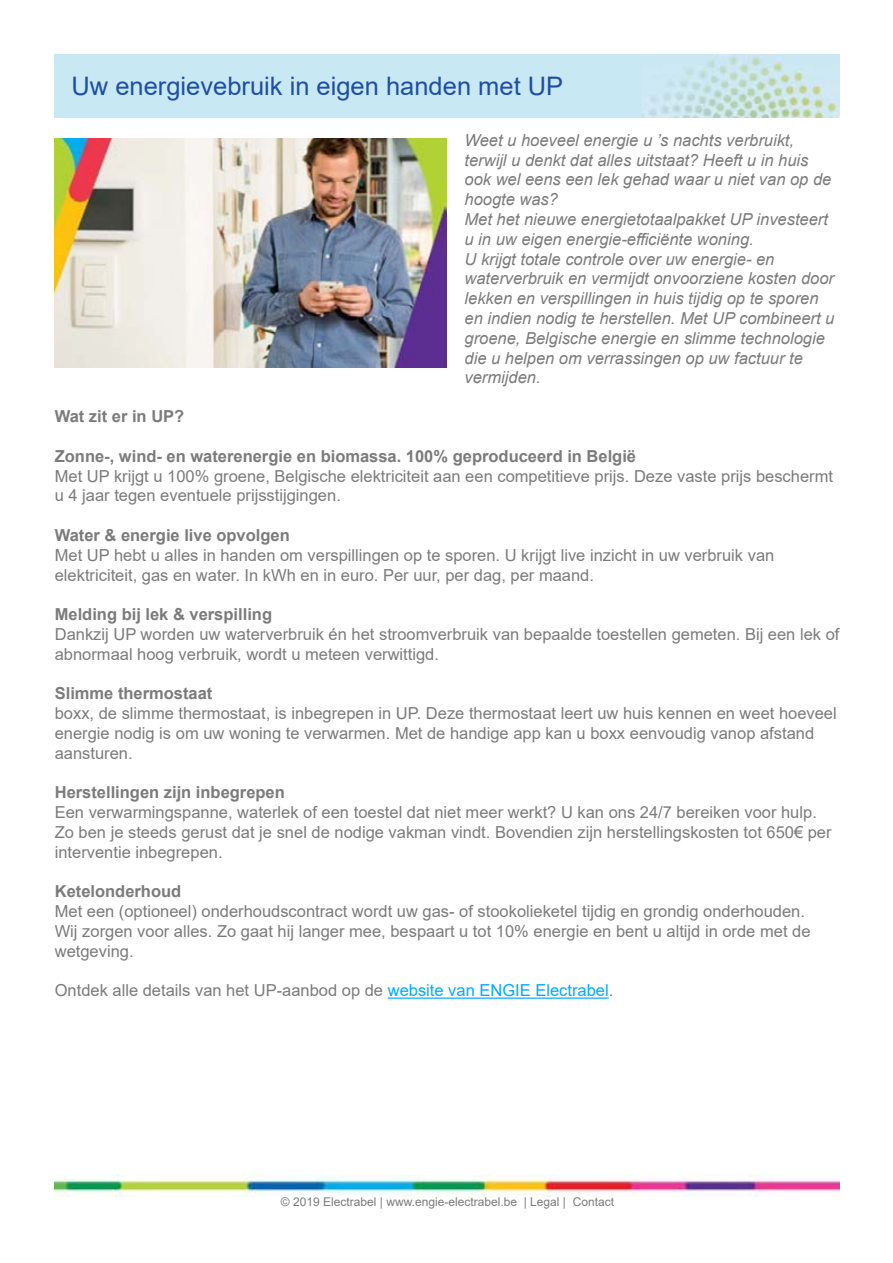
<style>
.page{position:relative;width:893px;height:1263px;background:#fff}
.page>*{position:absolute;margin:0;border:0;box-sizing:border-box;transform-origin:0 0}
.t1{font:25.5px "Arial";color:#1f4ea5}
.t2{font:16.5px/19.8px "Arial";color:#7b7b7b}
.t3{font:italic 16.5px/19.8px "Arial";color:#7b7b7b}
.t4{font:700 16.5px "Arial";color:#7b7b7b}
.t5{font:12px "Arial";color:#7b7b7b}
.s1{color:#0af}
</style>
<div class="page">
<img style="left:54px;top:138px;width:392px;height:229px">
<hr style="left:388px;top:997px;width:221px;height:2px;background:#0af">
<div style="left:54px;top:54px;width:783px;height:63px;background:#c8e9f3"></div>
<img style="left:642px;top:54px;width:197px;height:63px">
<img style="left:55px;top:1174px;width:785px;height:22px">
<h1 class="t1" style="left:71px;top:68px;width:493px">Uw energievebruik in eigen handen met UP</h1>
<p class="t3" style="left:464px;top:130px;width:371px">Weet u hoeveel energie u ’s nachts verbruikt, terwijl u denkt dat alles uitstaat? Heeft u in huis ook wel eens een lek gehad waar u niet van op de hoogte was?<br>Met het nieuwe energietotaalpakket UP investeert u in uw eigen energie-efficiënte woning.<br>U krijgt totale controle over uw energie- en waterverbruik en vermijdt onvoorziene kosten door lekken en verspillingen in huis tijdig op te sporen en indien nodig te herstellen. Met UP combineert u groene, Belgische energie en slimme technologie die u helpen om verrassingen op uw factuur te vermijden.</p>
<p class="t4" style="left:55px;top:405px;width:131px">Wat zit er in UP?</p>
<p class="t4" style="left:55px;top:444px;width:583px">Zonne-, wind- en waterenergie en biomassa. 100% geproduceerd in België</p>
<p class="t2" style="left:55px;top:466px;width:780px">Met UP krijgt u 100% groene, Belgische elektriciteit aan een competitieve prijs. Deze vaste prijs beschermt u 4 jaar tegen eventuele prijsstijgingen.</p>
<p class="t4" style="left:55px;top:523px;width:237px">Water &amp; energie live opvolgen</p>
<p class="t2" style="left:55px;top:545px;width:721px">Met UP hebt u alles in handen om verspillingen op te sporen. U krijgt live inzicht in uw verbruik van elektriciteit, gas en water. In kWh en in euro. Per uur, per dag, per maand.</p>
<p class="t4" style="left:55px;top:603px;width:219px">Melding bij lek &amp; verspilling</p>
<p class="t2" style="left:55px;top:624px;width:786px">Dankzij UP worden uw waterverbruik én het stroomverbruik van bepaalde toestellen gemeten. Bij een lek of abnormaal hoog verbruik, wordt u meteen verwittigd.</p>
<p class="t4" style="left:55px;top:682px;width:159px">Slimme thermostaat</p>
<p class="t2" style="left:55px;top:703px;width:784px">boxx, de slimme thermostaat, is inbegrepen in UP. Deze thermostaat leert uw huis kennen en weet hoeveel energie nodig is om uw woning te verwarmen. Met de handige app kan u boxx eenvoudig vanop afstand aansturen.</p>
<p class="t4" style="left:55px;top:781px;width:232px">Herstellingen zijn inbegrepen</p>
<p class="t2" style="left:55px;top:802px;width:778px">Een verwarmingspanne, waterlek of een toestel dat niet meer werkt? U kan ons 24/7 bereiken voor hulp.<br>Zo ben je steeds gerust dat je snel de nodige vakman vindt. Bovendien zijn herstellingskosten tot 650€ per interventie inbegrepen.</p>
<p class="t4" style="left:55px;top:880px;width:128px">Ketelonderhoud</p>
<p class="t2" style="left:55px;top:901px;width:757px">Met een (optioneel) onderhoudscontract wordt uw gas- of stookolieketel tijdig en grondig onderhouden.<br>Wij zorgen voor alles. Zo gaat hij langer mee, bespaart u tot 10% energie en bent u altijd in orde met de wetgeving.</p>
<p class="t2" style="left:55px;top:980px;width:560px">Ontdek alle details van het UP-aanbod op de <span class="s1">website van ENGIE Electrabel</span>.</p>
<p class="t5" style="left:281px;top:1194px;width:335px">© 2019 Electrabel | www.engie-electrabel.be | Legal | Contact</p>
</div>
